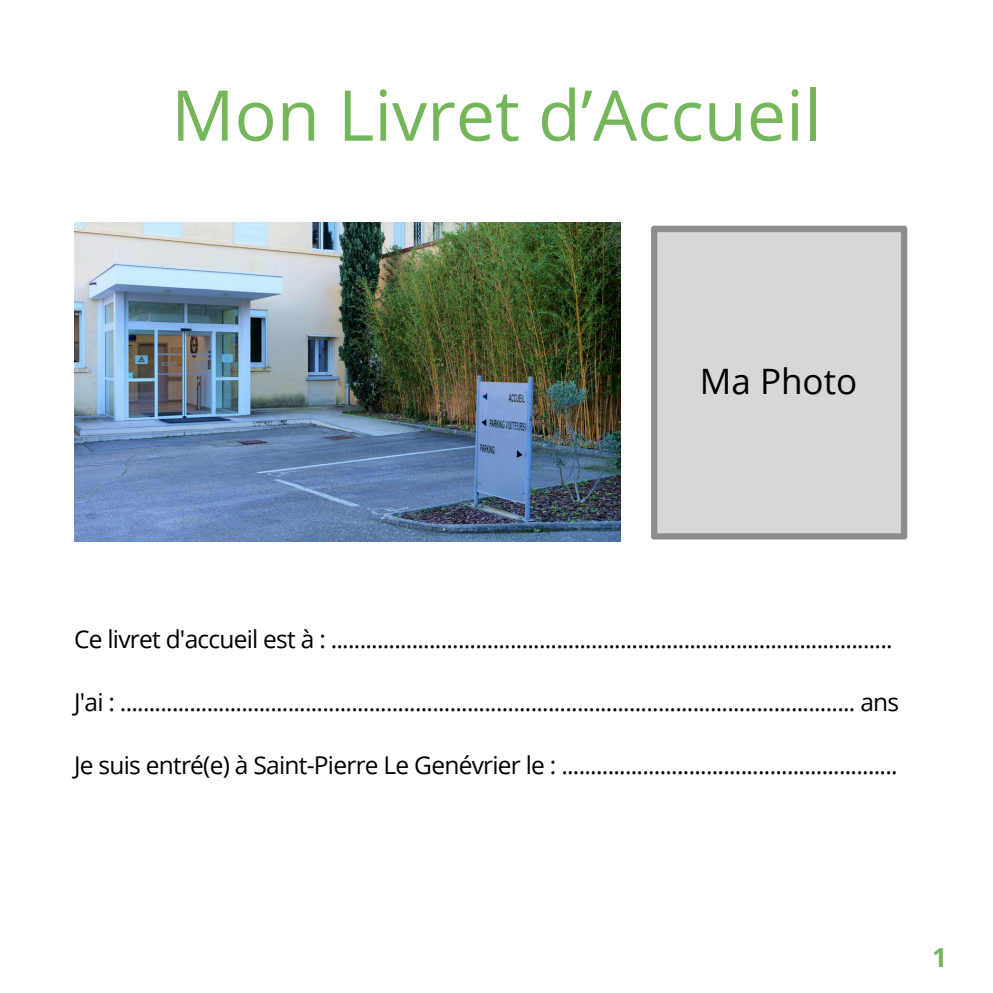
<style>
.page{position:relative;width:993px;height:993px;background:#fff}
.page>*{position:absolute;margin:0;border:0;box-sizing:border-box;transform-origin:0 0}
.t1{font:70px "Open Sans";color:#75b65b}
.t2{font:35px "Open Sans";color:#000}
.t3{font:700 26.25px "Open Sans";color:#75b65b}
.t4{font:24.5px "Open Sans";letter-spacing:-.03em;color:#000}
</style>
<div class="page">
<img style="left:651px;top:225px;width:257px;height:315px">
<img style="left:74px;top:222px;width:546px;height:319px">
<p class="t1" style="left:171px;top:66px;width:651px">Mon Livret d’Accueil</p>
<p class="t2" style="left:699px;top:356px;width:159px">Ma Photo</p>
<h2 class="t4" style="left:74px;top:622px;width:820px">Ce livret d'accueil est à : .................................................................................................</h2>
<p class="t4" style="left:74px;top:685px;width:826px">J'ai : ............................................................................................................................... ans</p>
<p class="t4" style="left:74px;top:748px;width:825px">Je suis entré(e) à Saint-Pierre Le Genévrier le : ..........................................................</p>
<p class="t3" style="left:932px;top:938px;width:16px">1</p>
</div>
